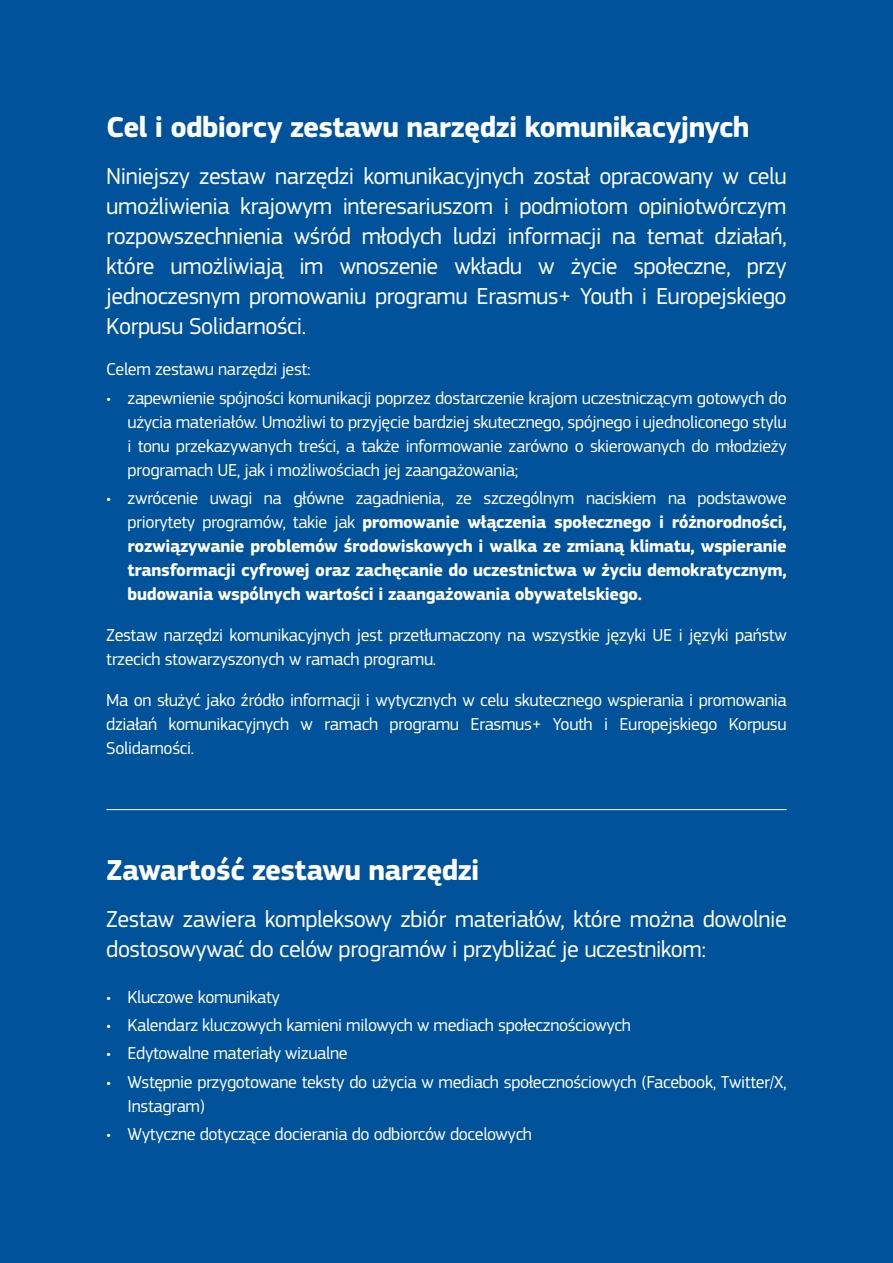
<style>
.page{position:relative;width:893px;height:1263px;background:#00529a}
.page>*{position:absolute;margin:0;border:0;box-sizing:border-box;transform-origin:0 0}
.Heading_Preface__H1{font:700 30px "EC Square Sans Pro";letter-spacing:-.025em;color:#fff}
.Body_Copy_Normal_80__Black__P{font:24px/30px "EC Square Sans Pro";letter-spacing:-.02em;color:#fff;text-align:justify}
.Body_Copy_Bullets_LV1_80__Black__P{font:18px/24px "EC Square Sans Pro";letter-spacing:-.02em;color:#fff;text-align:justify}
.Body_Copy_Bullets_LV1_80__Black__P-2{font:700 18px/24px "EC Square Sans Pro";letter-spacing:-.02em;color:#fff;text-align:justify}
.Body_Copy_Normal_80__Black__P-2{font:18px/24px "EC Square Sans Pro";letter-spacing:-.02em;color:#fff}
.s1{font-weight:400}
</style>
<div class="page">
<hr style="left:106px;top:809px;width:681px;height:1px;background:#fff">
<h1 class="Heading_Preface__H1" style="left:106px;top:109px;width:645px">Cel i odbiorcy zestawu narzędzi komunikacyjnych</h1>
<p class="Body_Copy_Normal_80__Black__P" style="left:106px;top:162px;width:682px">Niniejszy zestaw narzędzi komunikacyjnych został opracowany w celu umożliwienia krajowym interesariuszom i podmiotom opiniotwórczym rozpowszechnienia wśród młodych ludzi informacji na temat działań, które umożliwiają im wnoszenie wkładu w życie społeczne, przy jednoczesnym promowaniu programu Erasmus+ Youth i Europejskiego Korpusu Solidarności.</p>
<p class="Body_Copy_Normal_80__Black__P-2" style="left:106px;top:357px;width:206px">Celem zestawu narzędzi jest:</p>
<p class="Body_Copy_Bullets_LV1_80__Black__P" style="left:128px;top:386px;width:661px;text-indent:-21px">• zapewnienie spójności komunikacji poprzez dostarczenie krajom uczestniczącym gotowych do użycia materiałów. Umożliwi to przyjęcie bardziej skutecznego, spójnego i ujednoliconego stylu i tonu przekazywanych treści, a także informowanie zarówno o skierowanych do młodzieży programach UE, jak i możliwościach jej zaangażowania;</p>
<p class="Body_Copy_Bullets_LV1_80__Black__P-2" style="left:128px;top:486px;width:661px;text-indent:-21px"><span class="s1">• zwrócenie uwagi na główne zagadnienia, ze szczególnym naciskiem na podstawowe priorytety programów, takie jak</span> promowanie włączenia społecznego i różnorodności, rozwiązywanie problemów środowiskowych i walka ze zmianą klimatu, wspieranie transformacji cyfrowej oraz zachęcanie do uczestnictwa w życiu demokratycznym, budowania wspólnych wartości i zaangażowania obywatelskiego.</p>
<p class="Body_Copy_Normal_80__Black__P-2" style="left:106px;top:623px;width:682px">Zestaw narzędzi komunikacyjnych jest przetłumaczony na wszystkie języki UE i języki państw trzecich stowarzyszonych w ramach programu.</p>
<p class="Body_Copy_Normal_80__Black__P-2" style="left:106px;top:688px;width:682px;text-align:justify">Ma on służyć jako źródło informacji i wytycznych w celu skutecznego wspierania i promowania działań komunikacyjnych w ramach programu Erasmus+ Youth i Europejskiego Korpusu Solidarności.</p>
<h1 class="Heading_Preface__H1" style="left:106px;top:853px;width:375px">Zawartość zestawu narzędzi</h1>
<p class="Body_Copy_Normal_80__Black__P" style="left:106px;top:905px;width:682px">Zestaw zawiera kompleksowy zbiór materiałów, które można dowolnie dostosowywać do celów programów i przybliżać je uczestnikom:</p>
<p class="Body_Copy_Bullets_LV1_80__Black__P" style="left:106px;top:985px;width:175px">• Kluczowe komunikaty</p>
<p class="Body_Copy_Bullets_LV1_80__Black__P" style="left:106px;top:1013px;width:526px">• Kalendarz kluczowych kamieni milowych w mediach społecznościowych</p>
<p class="Body_Copy_Bullets_LV1_80__Black__P" style="left:106px;top:1041px;width:243px">• Edytowalne materiały wizualne</p>
<p class="Body_Copy_Bullets_LV1_80__Black__P" style="left:128px;top:1070px;width:661px;text-indent:-21px">• Wstępnie przygotowane teksty do użycia w mediach społecznościowych (Facebook, Twitter/X,<br>Instagram)</p>
<p class="Body_Copy_Bullets_LV1_80__Black__P" style="left:106px;top:1122px;width:427px">• Wytyczne dotyczące docierania do odbiorców docelowych</p>
</div>
